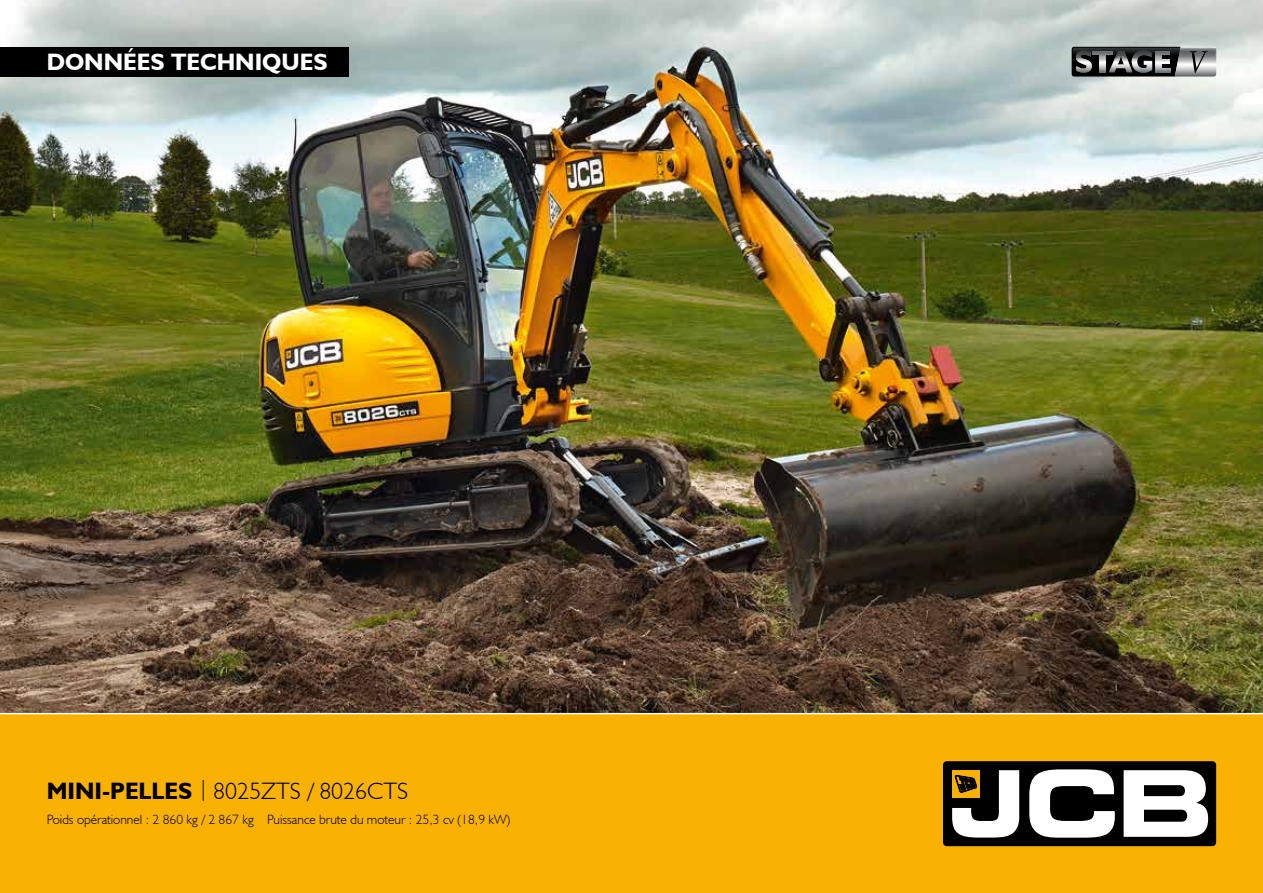
<style>
.page{position:relative;width:1263px;height:893px;background:#fff}
.page>*{position:absolute;margin:0;border:0;box-sizing:border-box;transform-origin:0 0}
.t1{font:300 23.7px "JCB Euro";color:#000}
.t2{font:700 23.7px "JCB Euro";color:#fff}
.t3{font:300 13.5px "JCB Euro";color:#000}
.s1{font-weight:700}
.s2{font-size:21px}
</style>
<div class="page">
<img style="left:0;top:0;width:1263px;height:712px">
<div style="left:0;top:712px;width:1263px;height:181px;background:#f9b104"></div>
<div style="left:925px;top:743px;width:309px;height:121px;background:#f9b104"></div>
<div style="left:943px;top:761px;width:273px;height:85px;background:#000;border-radius:4px"></div>
<svg style="left:1029px;top:769px;width:86px;height:69px"></svg>
<svg style="left:1123px;top:770px;width:85px;height:67px"></svg>
<svg style="left:952px;top:770px;width:67px;height:67px"></svg>
<div style="left:0;top:47px;width:349px;height:30px;background:#000"></div>
<svg style="left:1072px;top:47px;width:144px;height:30px;background:#5f6061"></svg>
<img style="left:1132px;top:51px;width:20px;height:7px">
<img style="left:1156px;top:51px;width:14px;height:7px">
<img style="left:1189px;top:51px;width:19px;height:7px">
<h1 class="t2" style="left:47px;top:47px;width:282px">DONNÉES TECHNIQUES</h1>
<h1 class="t1" style="left:47px;top:776px;width:363px"><span class="s1">MINI-PELLES</span> <span class="s2">|</span> 8025ZTS / 8026CTS</h1>
<p class="t3" style="left:47px;top:811px;width:465px">Poids opérationnel : 2 860 kg / 2 867 kg Puissance brute du moteur : 25,3 cv (18,9 kW)</p>
</div>
